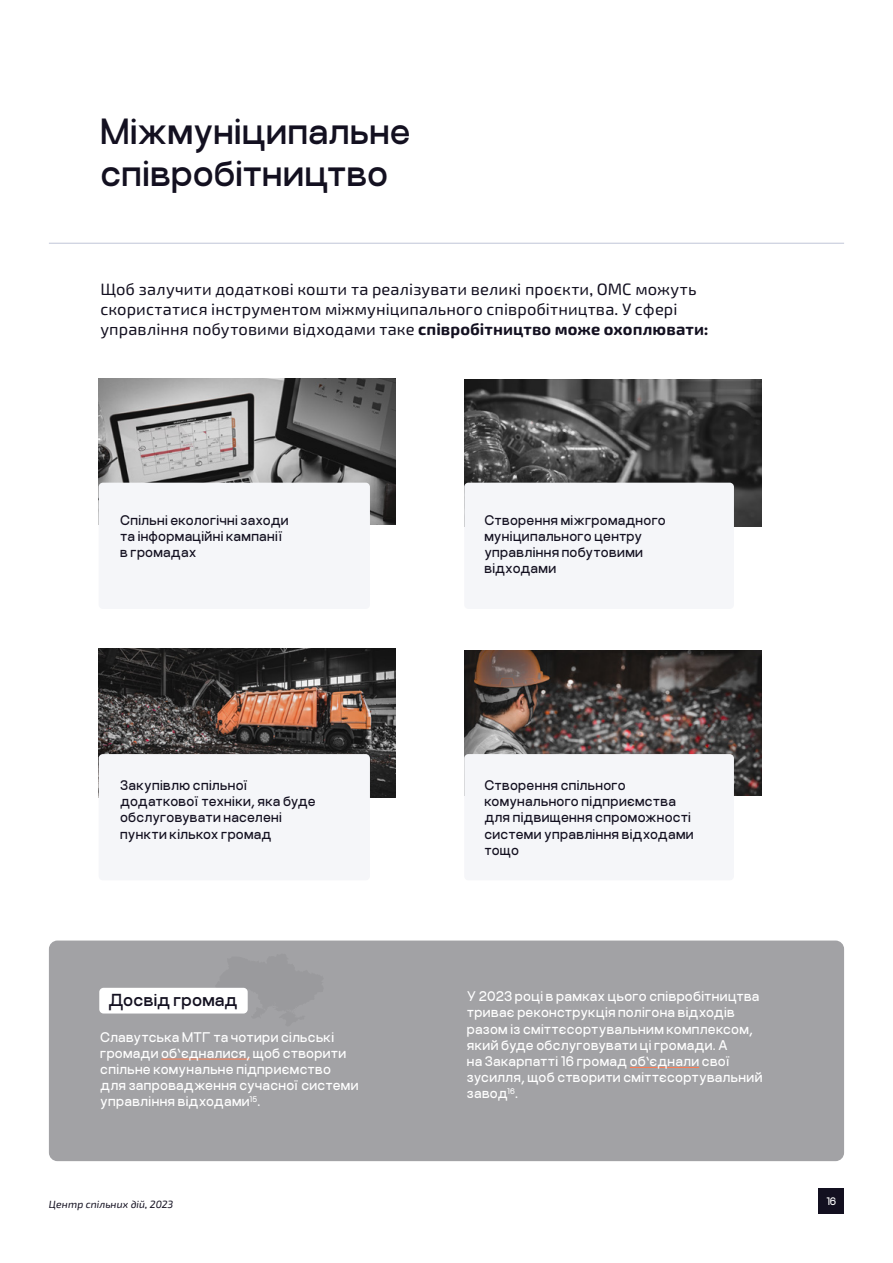
<style>
.page{position:relative;width:893px;height:1263px;background:#fff}
.page>*{position:absolute;margin:0;border:0;box-sizing:border-box;transform-origin:0 0}
.t1{font:700 34.5px/41.4px "Work Sans";color:#131020}
.t2{font:16.5px/19.8px "Exo Soft";letter-spacing:.005em;color:#131020}
.t3{font:700 16.5px "Work Sans";letter-spacing:.005em;color:#131020}
.t4{font:500 13.5px/16.2px "Work Sans";letter-spacing:.01em;color:#fff}
.t5{font:500 13.5px/16.2px "Work Sans";letter-spacing:.015em;color:#131020}
.t6{font:italic 10.5px "Exo Soft";color:#131020}
.t7{font:500 10.5px "Work Sans";color:#fff}
.s1{font-weight:700}
</style>
<div class="page">
<div style="left:819px;top:1188px;width:25px;height:26px;background:#131020"></div>
<img style="left:464px;top:379px;width:297px;height:147px">
<img style="left:99px;top:378px;width:297px;height:146px">
<img style="left:99px;top:648px;width:297px;height:149px">
<img style="left:464px;top:651px;width:297px;height:145px">
<hr style="left:49px;top:243px;width:795px;height:1px;background:#c0c5d8">
<div style="left:99px;top:483px;width:271px;height:126px;background:#f5f6f9;border-radius:4px"></div>
<div style="left:99px;top:754px;width:271px;height:126px;background:#f5f6f9;border-radius:4px"></div>
<div style="left:464px;top:483px;width:270px;height:126px;background:#f5f6f9;border-radius:4px"></div>
<div style="left:464px;top:754px;width:270px;height:126px;background:#f5f6f9;border-radius:4px"></div>
<div style="left:49px;top:940px;width:795px;height:221px;background:#a2a2a5;border-radius:9px"></div>
<svg style="left:215px;top:987px;width:32px;height:27px"></svg>
<hr style="left:161px;top:1059px;width:89px;height:1px;background:#ff7c52">
<hr style="left:630px;top:1067px;width:69px;height:1px;background:#ff7c52">
<div style="left:99px;top:988px;width:149px;height:25px;background:#fff;border-radius:4px"></div>
<h1 class="t1" style="left:100px;top:112px;width:312px">Міжмуніципальне співробітництво</h1>
<p class="t2" style="left:100px;top:280px;width:610px">Щоб залучити додаткові кошти та реалізувати великі проєкти, ОМС можуть скористатися інструментом міжмуніципального співробітництва. У сфері управління побутовими відходами таке <span class="s1">співробітництво може охоплювати:</span></p>
<p class="t5" style="left:120px;top:512px;width:170px">Спільні екологічні заходи та інформаційні кампанії в громадах</p>
<p class="t5" style="left:484px;top:512px;width:183px">Створення міжгромадного муніципального центру управління побутовими відходами</p>
<p class="t5" style="left:120px;top:777px;width:197px">Закупівлю спільної додаткової техніки, яка буде обслуговувати населені пункти кількох громад</p>
<p class="t5" style="left:484px;top:777px;width:211px">Створення спільного комунального підприємства для підвищення спроможності системи управління відходами тощо</p>
<p class="t3" style="left:108px;top:990px;width:131px">Досвід громад</p>
<p class="t4" style="left:100px;top:1028px;width:260px">Славутська МТГ та чотири сільські громади об’єдналися, щоб створити спільне комунальне підприємство для запровадження сучасної системи управління відходами<sup>15</sup>.</p>
<p class="t4" style="left:467px;top:988px;width:297px">У 2023 році в рамках цього співробітництва триває реконструкція полігона відходів разом із сміттєсортувальним комплексом, який буде обслуговувати ці громади. А<br>на Закарпатті 16 громад об’єднали свої зусилля, щоб створити сміттєсортувальний завод<sup>16</sup>.</p>
<p class="t6" style="left:49px;top:1198px;width:126px">Центр спільних дій, 2023</p>
<p class="t7" style="left:826px;top:1194px;width:11px">16</p>
</div>
